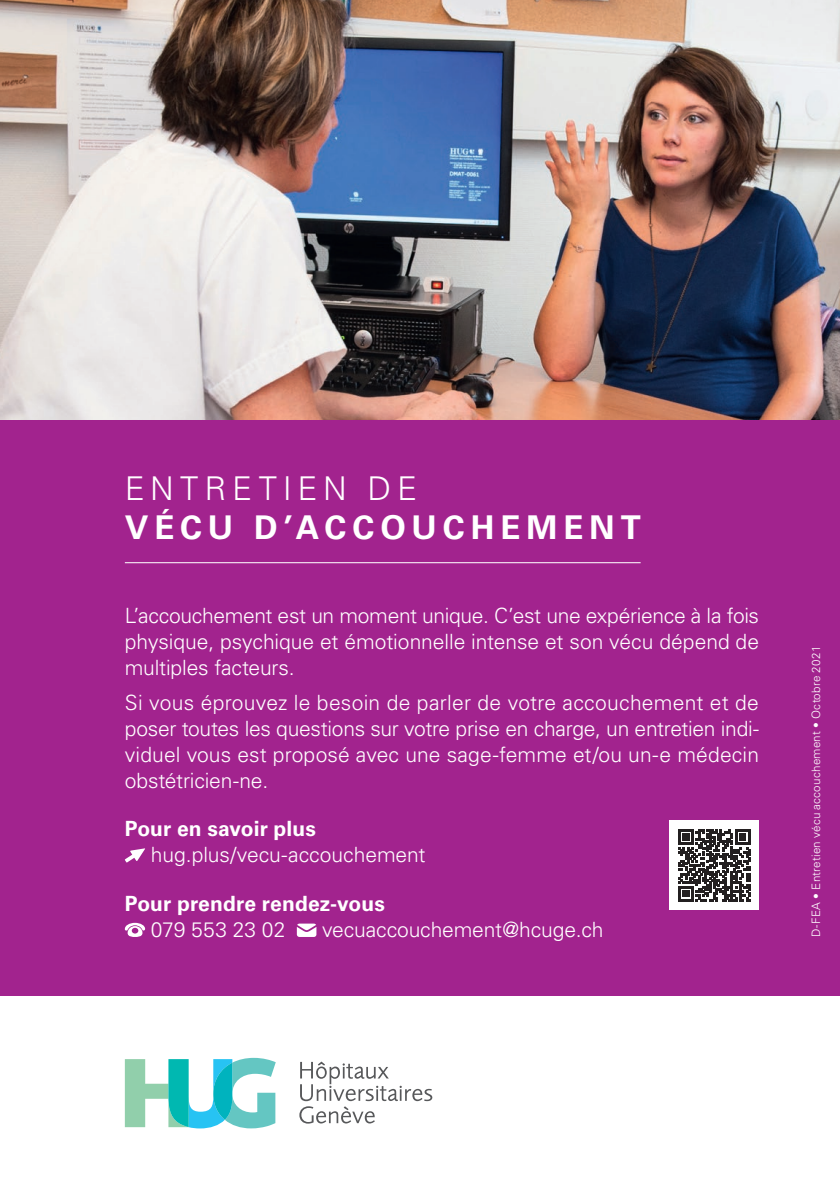
<style>
.page{position:relative;width:840px;height:1191px;background:#fff}
.page>*{position:absolute;margin:0;border:0;box-sizing:border-box;transform-origin:0 0}
.t1{font:700 32.8px "Univers LT Std";letter-spacing:.18em;color:#fff}
.t2{font:300 32.8px "Univers LT Std";letter-spacing:.175em;color:#fff}
.t3{font:300 21px/26px "Univers LT Std";letter-spacing:-.005em;color:#fff;text-align:justify}
.t4{font:700 21px "Univers LT Std";letter-spacing:.005em;color:#fff}
.t5{font:300 11.6px "Univers LT Std";letter-spacing:.02em;color:#fff}
</style>
<div class="page">
<div style="left:0;top:0;width:839px;height:995px;background:#a2238e"></div>
<svg style="left:125px;top:1057px;width:150px;height:71px"></svg>
<svg style="left:299px;top:1061px;width:133px;height:62px"></svg>
<hr style="left:125px;top:562px;width:515px;height:1px;background:#fff">
<img style="left:0;top:0;width:839px;height:419px">
<svg style="left:125px;top:848px;width:20px;height:14px"></svg>
<svg style="left:125px;top:922px;width:20px;height:15px"></svg>
<svg style="left:297px;top:923px;width:19px;height:14px"></svg>
<div style="left:669px;top:820px;width:89px;height:90px;background:#fff"></div>
<svg style="left:678px;top:829px;width:72px;height:72px"></svg>
<h1 class="t2" style="left:125px;top:469px;width:293px">ENTRETIEN DE</h1>
<h1 class="t1" style="left:125px;top:508px;width:517px">VÉCU D’ACCOUCHEMENT</h1>
<p class="t3" style="left:125px;top:602px;width:635px">L’accouchement est un moment unique. C’est une expérience à la fois physique, psychique et émotionnelle intense et son vécu dépend de multiples facteurs.</p>
<p class="t3" style="left:125px;top:689px;width:635px">Si vous éprouvez le besoin de parler de votre accouchement et de poser toutes les questions sur votre prise en charge, un entretien indi&shy;viduel vous est proposé avec une sage-femme et/ou un-e médecin obstétricien-ne.</p>
<p class="t4" style="left:125px;top:816px;width:193px">Pour en savoir plus</p>
<p class="t3" style="left:151px;top:842px;width:276px">hug.plus/vecu-accouchement</p>
<p class="t4" style="left:125px;top:891px;width:261px">Pour prendre rendez-vous</p>
<p class="t3" style="left:151px;top:916px;width:136px">079 553 23 02</p>
<p class="t3" style="left:322px;top:916px;width:283px">vecuaccouchement@hcuge.ch</p>
<p class="t5" style="left:808px;top:937px;width:293px;rotate:-90deg">D-FEA • Entretien vécu accouchement • Octobre 2021</p>
</div>
